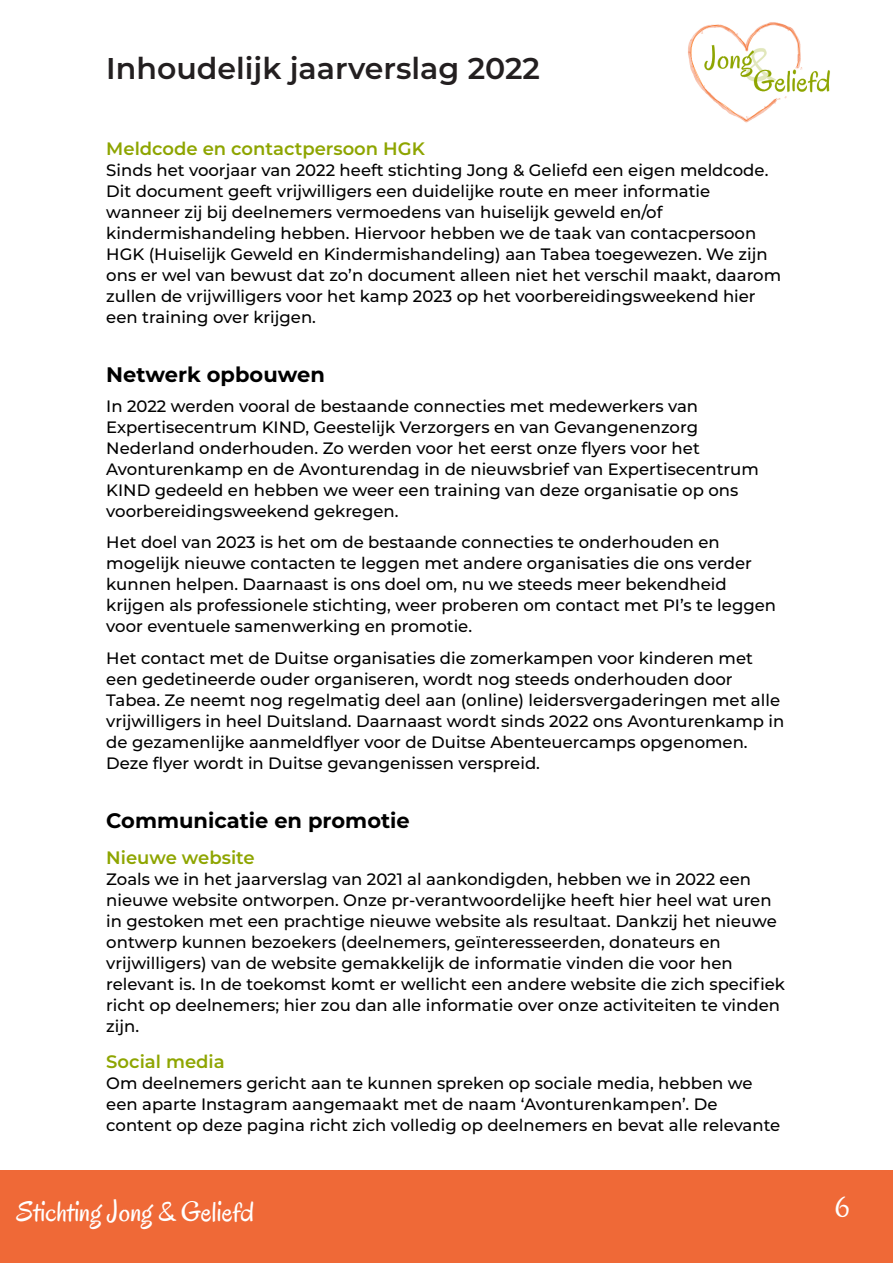
<style>
.page{position:relative;width:893px;height:1263px;background:#fff}
.page>*{position:absolute;margin:0;border:0;box-sizing:border-box;transform-origin:0 0}
.t1{font:600 30px "Montserrat";color:#231f20}
.t2{font:30px "Oregano";color:#fff}
.t3{font:28.65px "Oregano";color:#fff}
.t4{font:700 21px "Montserrat";color:#000}
.t5{font:600 18px "Montserrat";color:#8ea500}
.t6{font:500 16.5px/21px "Montserrat";color:#000}
</style>
<div class="page">
<div style="left:0;top:1170px;width:893px;height:93px;background:#ef6937"></div>
<img style="left:688px;top:22px;width:142px;height:101px">
<h1 class="t1" style="left:106px;top:49px;width:435px">Inhoudelijk jaarverslag 2022</h1>
<p class="t5" style="left:106px;top:137px;width:320px">Meldcode en contactpersoon HGK</p>
<p class="t6" style="left:106px;top:159px;width:676px">Sinds het voorjaar van 2022 heeft stichting Jong &amp; Geliefd een eigen meldcode.<br>Dit document geeft vrijwilligers een duidelijke route en meer informatie wanneer zij bij deelnemers vermoedens van huiselijk geweld en/of kindermishandeling hebben. Hiervoor hebben we de taak van contacpersoon HGK (Huiselijk Geweld en Kindermishandeling) aan Tabea toegewezen. We zijn ons er wel van bewust dat zo’n document alleen niet het verschil maakt, daarom zullen de vrijwilligers voor het kamp 2023 op het voorbereidingsweekend hier een training over krijgen.</p>
<p class="t4" style="left:106px;top:361px;width:220px">Netwerk opbouwen</p>
<p class="t6" style="left:106px;top:395px;width:654px">In 2022 werden vooral de bestaande connecties met medewerkers van Expertisecentrum KIND, Geestelijk Verzorgers en van Gevangenenzorg Nederland onderhouden. Zo werden voor het eerst onze flyers voor het Avonturenkamp en de Avonturendag in de nieuwsbrief van Expertisecentrum KIND gedeeld en hebben we weer een training van deze organisatie op ons voorbereidingsweekend gekregen.</p>
<p class="t6" style="left:106px;top:532px;width:671px">Het doel van 2023 is het om de bestaande connecties te onderhouden en mogelijk nieuwe contacten te leggen met andere organisaties die ons verder kunnen helpen. Daarnaast is ons doel om, nu we steeds meer bekendheid krijgen als professionele stichting, weer proberen om contact met PI’s te leggen voor eventuele samenwerking en promotie.</p>
<p class="t6" style="left:106px;top:647px;width:680px">Het contact met de Duitse organisaties die zomerkampen voor kinderen met een gedetineerde ouder organiseren, wordt nog steeds onderhouden door Tabea. Ze neemt nog regelmatig deel aan (online) leidersvergaderingen met alle vrijwilligers in heel Duitsland. Daarnaast wordt sinds 2022 ons Avonturenkamp in de gezamenlijke aanmeldflyer voor de Duitse Abenteuercamps opgenomen.<br>Deze flyer wordt in Duitse gevangenissen verspreid.</p>
<p class="t4" style="left:106px;top:808px;width:305px">Communicatie en promotie</p>
<p class="t5" style="left:106px;top:847px;width:150px">Nieuwe website</p>
<p class="t6" style="left:106px;top:869px;width:680px">Zoals we in het jaarverslag van 2021 al aankondigden, hebben we in 2022 een nieuwe website ontworpen. Onze pr-verantwoordelijke heeft hier heel wat uren in gestoken met een prachtige nieuwe website als resultaat. Dankzij het nieuwe ontwerp kunnen bezoekers (deelnemers, geïnteresseerden, donateurs en vrijwilligers) van de website gemakkelijk de informatie vinden die voor hen relevant is. In de toekomst komt er wellicht een andere website die zich specifiek richt op deelnemers; hier zou dan alle informatie over onze activiteiten te vinden zijn.</p>
<p class="t5" style="left:106px;top:1051px;width:120px">Social media</p>
<p class="t6" style="left:106px;top:1073px;width:676px">Om deelnemers gericht aan te kunnen spreken op sociale media, hebben we een aparte Instagram aangemaakt met de naam ‘Avonturenkampen’. De content op deze pagina richt zich volledig op deelnemers en bevat alle relevante</p>
<h2 class="t3" style="left:17px;top:1193px;width:239px">Stichting Jong &amp; Geliefd</h2>
<h1 class="t2" style="left:835px;top:1188px;width:16px">6</h1>
</div>
